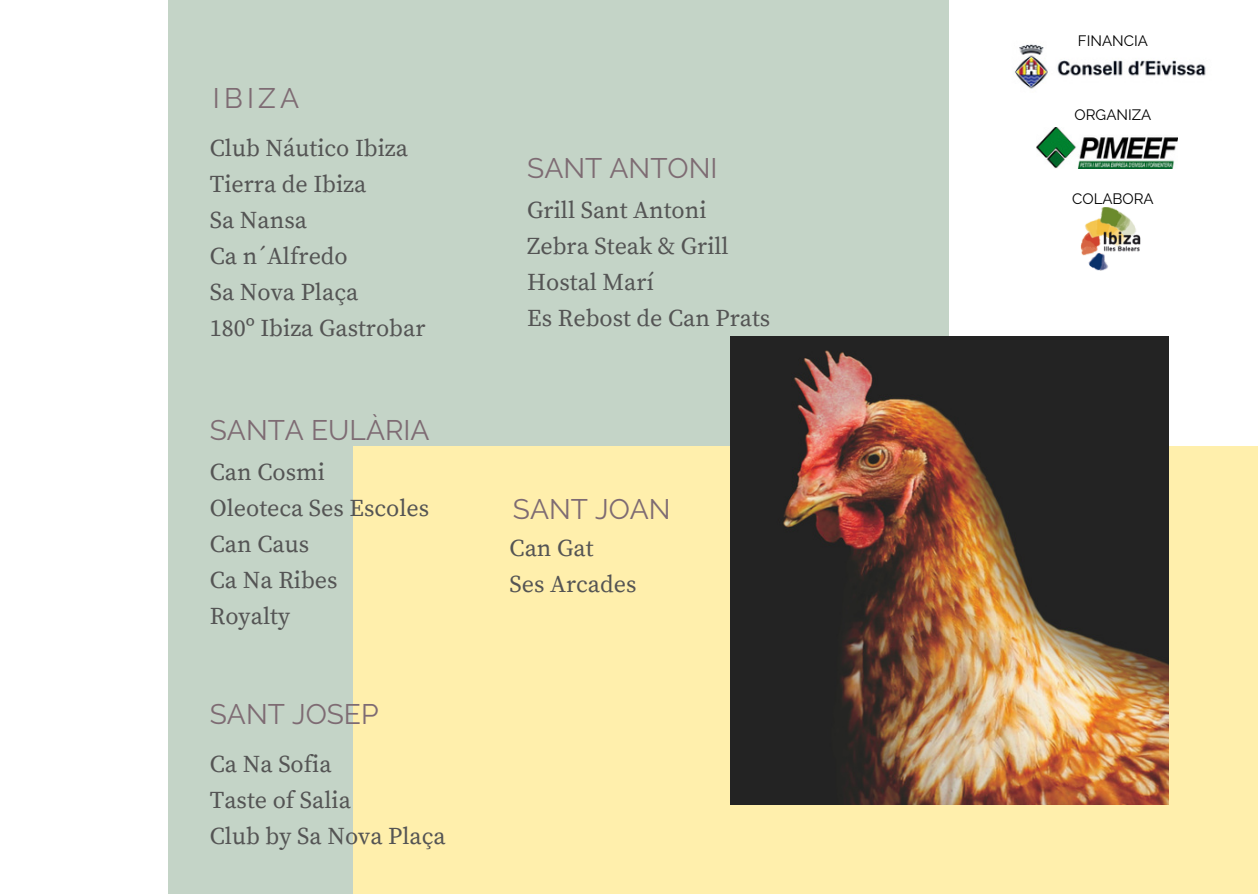
<style>
.page{position:relative;width:1258px;height:894px;background:#fff}
.page>*{position:absolute;margin:0;border:0;box-sizing:border-box;transform-origin:0 0}
.t1{font:28.2px "Raleway";color:#7e6b73}
.t2{font:24px/36px "Source Serif Pro";color:#545454}
.t3{font:15px "Raleway";color:#000}
</style>
<div class="page">
<div style="left:169px;top:0;width:779px;height:893px;background:#c4d4c7"></div>
<div style="left:353px;top:446px;width:904px;height:447px;background:#ffefac"></div>
<img style="left:730px;top:336px;width:439px;height:468px">
<img style="left:1036px;top:128px;width:142px;height:40px">
<img style="left:1014px;top:44px;width:192px;height:45px">
<img style="left:1080px;top:208px;width:61px;height:63px">
<p class="t1" style="left:213px;top:81px;width:88px">IBIZA</p>
<p class="t2" style="left:210px;top:130px;width:217px">Club Náutico Ibiza<br>Tierra de Ibiza<br>Sa Nansa<br>Ca n´Alfredo<br>Sa Nova Plaça<br>180º Ibiza Gastrobar</p>
<p class="t1" style="left:210px;top:413px;width:221px">SANTA EULÀRIA</p>
<p class="t2" style="left:210px;top:454px;width:221px">Can Cosmi<br>Oleoteca Ses Escoles<br>Can Caus<br>Ca Na Ribes<br>Royalty</p>
<p class="t1" style="left:210px;top:697px;width:170px">SANT JOSEP</p>
<p class="t2" style="left:210px;top:747px;width:237px">Ca Na Sofia<br>Taste of Salia<br>Club by Sa Nova Plaça</p>
<p class="t1" style="left:527px;top:151px;width:192px">SANT ANTONI</p>
<p class="t2" style="left:527px;top:193px;width:245px">Grill Sant Antoni<br>Zebra Steak &amp; Grill<br>Hostal Marí<br>Es Rebost de Can Prats</p>
<p class="t1" style="left:513px;top:493px;width:159px">SANT JOAN</p>
<p class="t2" style="left:510px;top:530px;width:128px">Can Gat<br>Ses Arcades</p>
<p class="t3" style="left:1078px;top:32px;width:72px">FINANCIA</p>
<p class="t3" style="left:1074px;top:105px;width:78px">ORGANIZA</p>
<p class="t3" style="left:1072px;top:190px;width:83px">COLABORA</p>
</div>
